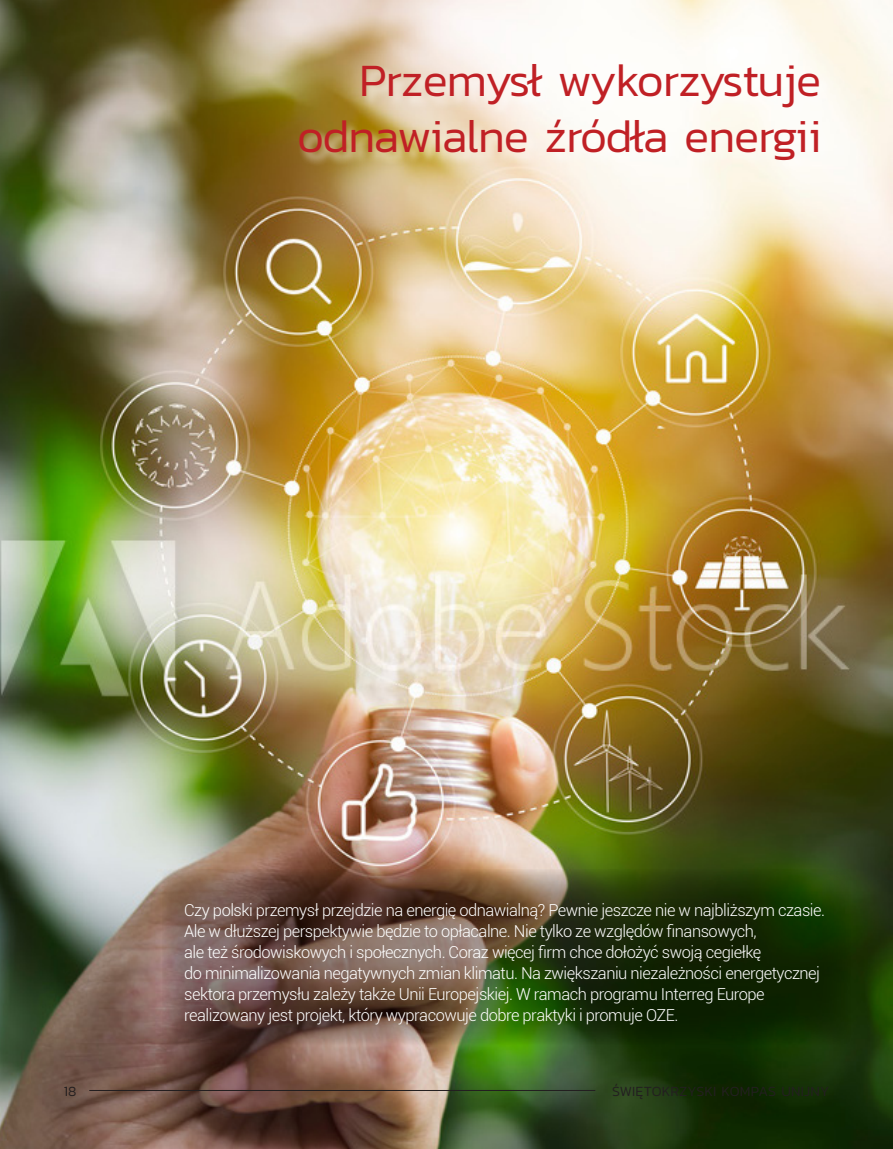
<style>
.page{position:relative;width:893px;height:1149px;background:#fff}
.page>*{position:absolute;margin:0;border:0;box-sizing:border-box;transform-origin:0 0}
.t1{font:300 47.1px/56.4px "Kanit";letter-spacing:-.02em;color:#c02025;text-align:right}
.t2{font:300 16.5px/21px "Roboto";letter-spacing:-.03em;color:#fff}
.t3{font:300 14.25px "Kanit";letter-spacing:.01em;color:#231f20}
</style>
<div class="page">
<img style="left:0;top:0;width:893px;height:1148px">
<img style="left:162px;top:868px;width:688px;height:176px">
<div style="left:297px;top:63px;width:536px;height:111px;background:#fff;opacity:.75"></div>
<hr style="left:89px;top:1089px;width:506px;height:1px;background:#231f20">
<p class="t1" style="left:297px;top:51px;width:526px">Przemysł wykorzystuje odnawialne źródła energii</p>
<p class="t2" style="left:184px;top:898px;width:642px">Czy polski przemysł przejdzie na energię odnawialną? Pewnie jeszcze nie w najbliższym czasie.<br>Ale w dłuższej perspektywie będzie to opłacalne. Nie tylko ze względów finansowych,<br>ale też środowiskowych i społecznych. Coraz więcej firm chce dołożyć swoją cegiełkę<br>do minimalizowania negatywnych zmian klimatu. Na zwiększaniu niezależności energetycznej sektora przemysłu zależy także Unii Europejskiej. W ramach programu Interreg Europe realizowany jest projekt, który wypracowuje dobre praktyki i promuje OZE.</p>
<p class="t3" style="left:64px;top:1080px;width:14px">18</p>
<p class="t3" style="left:612px;top:1080px;width:219px">ŚWIĘTOKRZYSKI KOMPAS UNIJNY</p>
</div>
